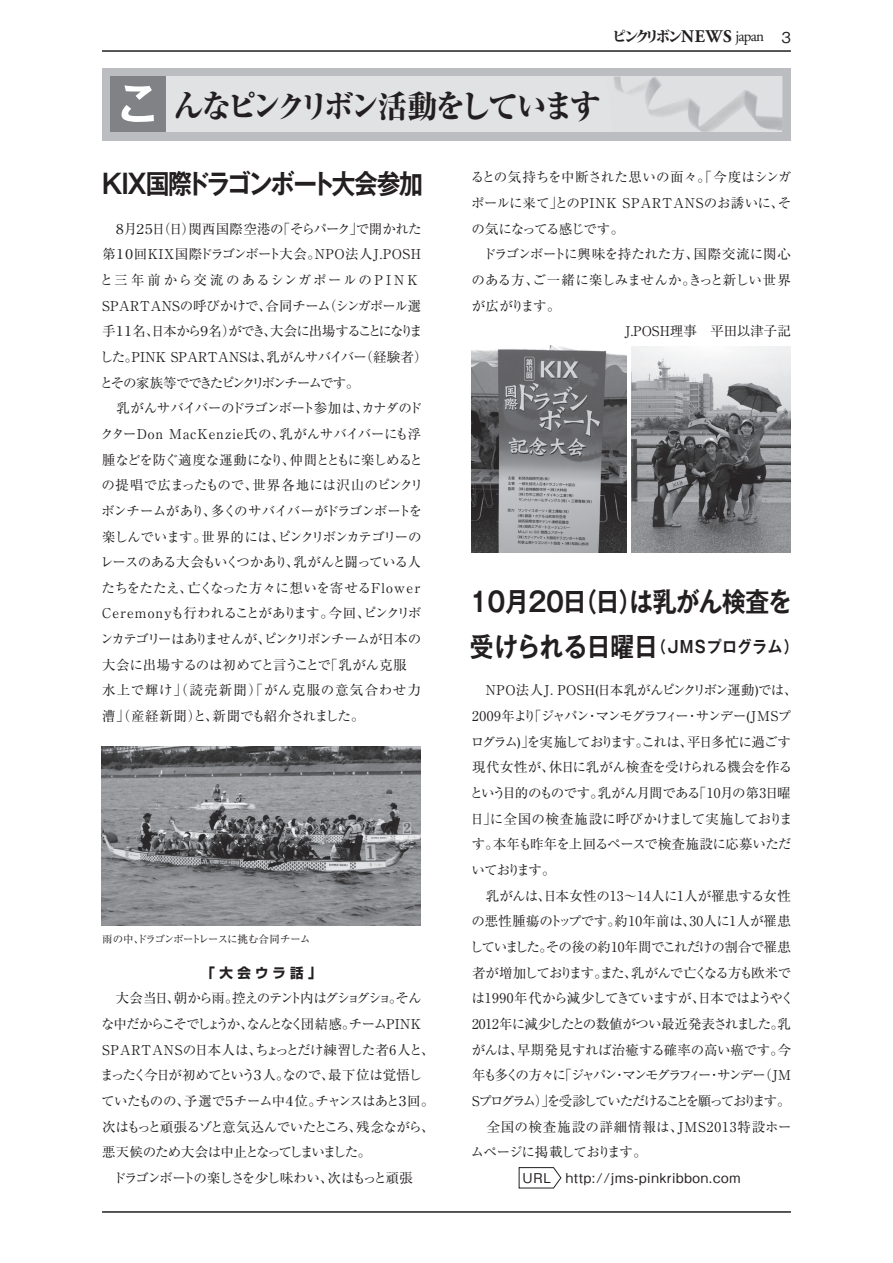
<style>
.page{position:relative;width:893px;height:1263px;background:#fff}
.page>*{position:absolute;margin:0;border:0;box-sizing:border-box;transform-origin:0 0}
.t1{font:800 31.5px "Ryumin Pro";letter-spacing:-.12em;color:#231f20;scale:.95 1}
.t2{font:700 27px "Gothic MB101 Pro De";letter-spacing:-.055em;color:#231f20;scale:.88 1}
.t3{font:700 27px "Gothic MB101 Pro De";letter-spacing:-.02em;color:#231f20;scale:.88 1}
.t4{font:700 16.5px "Gothic MB101 Pro De";letter-spacing:.055em;color:#231f20;scale:.88 1}
.t5{font:500 15px "Gothic BBB Pro";color:#231f20}
.t6{font:800 14.85px "Koz Min Pro";letter-spacing:-.23em;color:#231f20;scale:.96 1}
.t7{font:13.5px/25.7px "Ryumin Pro";letter-spacing:-.05em;color:#231f20}
.t8{font:13.5px/25.7px "Ryumin Pro";letter-spacing:-.1em;color:#231f20}
.t9{font:500 13.5px "Gothic BBB Pro";letter-spacing:.05em;color:#231f20}
.t10{font:13.5px "Ryumin Pro";letter-spacing:.02em;color:#231f20}
.t11{font:13.5px "Ryumin Pro";letter-spacing:.005em;color:#231f20}
.t12{font:13.5px "Ryumin Pro";letter-spacing:-.005em;color:#231f20}
.t13{font:13.5px "Ryumin Pro";letter-spacing:-.02em;color:#231f20}
.t14{font:13.5px "Ryumin Pro";color:#231f20}
.t15{font:13.5px "Ryumin Pro";letter-spacing:-.075em;color:#231f20}
.t16{font:700 13.5px "Shin Go Pro";color:#231f20}
.t17{font:10.5px "Ryumin Pro";letter-spacing:-.08em;color:#231f20}
.s1{font-family:"Adobe Garamond Pro";font-weight:700;font-size:17.85px}
.s2{font-family:"Adobe Garamond Pro";font-weight:400;font-size:15.75px}
.s3{font-family:"Midashi Go Pro MB31";font-weight:400;font-size:51px;color:#fff}
.s4{font-size:27px}
</style>
<div class="page">
<hr style="left:102px;top:1211px;width:689px;height:2px;background:#231f20">
<hr style="left:102px;top:50px;width:689px;height:2px;background:#231f20">
<div style="left:102px;top:68px;width:689px;height:72px;background:#bcbdc0"></div>
<div style="left:111px;top:77px;width:671px;height:55px;background:#e1e2e4"></div>
<div style="left:111px;top:77px;width:55px;height:55px;background:#808285"></div>
<img style="left:613px;top:77px;width:169px;height:55px">
<img style="left:102px;top:747px;width:319px;height:179px">
<svg style="left:518px;top:1167px;width:44px;height:22px"></svg>
<img style="left:632px;top:347px;width:159px;height:205px">
<img style="left:472px;top:346px;width:155px;height:206px">
<p class="t6" style="left:612px;top:25px;width:160px">ピンクリボン<span class="s1">NEWS</span> <span class="s2">japan</span></p>
<h1 class="t1" style="left:113px;top:82px;width:515px"><span class="s3">こ</span>んなピンクリボン活動をしています</h1>
<p class="t5" style="left:781px;top:25px;width:11px">3</p>
<h2 class="t2" style="left:102px;top:162px;width:366px">KIX国際ドラゴンボート大会参加</h2>
<p class="t7" style="left:100px;top:215px;width:329px">　８月２５日（日）関西国際空港の「そらパーク」で開かれた第１０回KIX国際ドラゴンボート大会。NPO法人J.POSHと三年前から交流のあるシンガポールのPINK<br>SPARTANSの呼びかけで、合同チーム（シンガポール選手１１名、日本から９名）ができ、大会に出場することになりました。PINK SPARTANSは、乳がんサバイバー（経験者）とその家族等でできたピンクリボンチームです。<br>　乳がんサバイバーのドラゴンボート参加は、カナダのドクターDon MacKenzie氏の、乳がんサバイバーにも浮腫などを防ぐ適度な運動になり、仲間とともに楽しめるとの提唱で広まったもので、世界各地には沢山のピンクリボンチームがあり、多くのサバイバーがドラゴンボートを楽しんでいます。世界的には、ピンクリボンカテゴリーのレースのある大会もいくつかあり、乳がんと闘っている人たちをたたえ、亡くなった方々に想いを寄せるFlower<br>Ceremonyも行われることがあります。今回、ピンクリボンカテゴリーはありませんが、ピンクリボンチームが日本の大会に出場するのは初めてと言うことで「乳がん克服　水上で輝け」（読売新聞）「がん克服の意気合わせ力漕」（産経新聞）と、新聞でも紹介されました。</p>
<p class="t17" style="left:102px;top:931px;width:210px">雨の中、ドラゴンボートレースに挑む合同チーム</p>
<p class="t16" style="left:201px;top:962px;width:122px">「 大 会 ウ ラ 話 」</p>
<p class="t8" style="left:100px;top:984px;width:336px">　大会当日、朝から雨。控えのテント内はグショグショ。そんな中だからこそでしょうか、なんとなく団結感。チームPINK<br>SPARTANSの日本人は、ちょっとだけ練習した者6人と、まったく今日が初めてという３人。なので、最下位は覚悟していたものの、予選で５チーム中４位。チャンスはあと３回。次はもっと頑張るゾと意気込んでいたところ、残念ながら、悪天候のため大会は中止となってしまいました。<br>　ドラゴンボートの楽しさを少し味わい、次はもっと頑張</p>
<p class="t11" style="left:471px;top:167px;width:322px">るとの気持ちを中断された思いの面々。「今度はシンガ</p>
<p class="t10" style="left:471px;top:192px;width:322px">ポールに来て」とのPINK SPARTANSのお誘いに、そ</p>
<p class="t15" style="left:471px;top:218px;width:154px">の気になってる感じです。</p>
<p class="t12" style="left:472px;top:244px;width:320px">　ドラゴンボートに興味を持たれた方、国際交流に関心</p>
<p class="t13" style="left:471px;top:269px;width:321px">のある方、ご一緒に楽しみませんか。きっと新しい世界</p>
<p class="t7" style="left:472px;top:292px;width:90px">が広がります。</p>
<p class="t14" style="left:625px;top:321px;width:168px">J.POSH理事　平田以津子記</p>
<h2 class="t3" style="left:470px;top:579px;width:367px">10月20日（日）は乳がん検査を</h2>
<p class="t4" style="left:470px;top:633px;width:374px"><span class="s4">受けられる日曜日</span>（JMSプログラム）</p>
<p class="t7" style="left:469px;top:677px;width:330px">　ＮＰＯ法人Ｊ．ＰＯＳＨ(日本乳がんピンクリボン運動)では、<br>2009年より｢ジャパン・マンモグラフィー・サンデー(ＪＭＳプログラム)｣を実施しております。これは、平日多忙に過ごす現代女性が、休日に乳がん検査を受けられる機会を作るという目的のものです。乳がん月間である｢10月の第3日曜日｣に全国の検査施設に呼びかけまして実施しております。本年も昨年を上回るペースで検査施設に応募いただいております。<br>　乳がんは、日本女性の13～14人に1人が罹患する女性の悪性腫瘍のトップです。約10年前は、30人に1人が罹患していました。その後の約10年間でこれだけの割合で罹患者が増加しております。また、乳がんで亡くなる方も欧米では1990年代から減少してきていますが、日本ではようやく<br>2012年に減少したとの数値がつい最近発表されました。乳がんは、早期発見すれば治癒する確率の高い癌です。今年も多くの方々に｢ジャパン・マンモグラフィー・サンデー（ＪＭ<br>Ｓプログラム）｣を受診していただけることを願っております。　全国の検査施設の詳細情報は、JMS2013特設ホームページに掲載しております。</p>
<p class="t9" style="left:522px;top:1167px;width:219px">URL　http://jms-pinkribbon.com</p>
</div>
